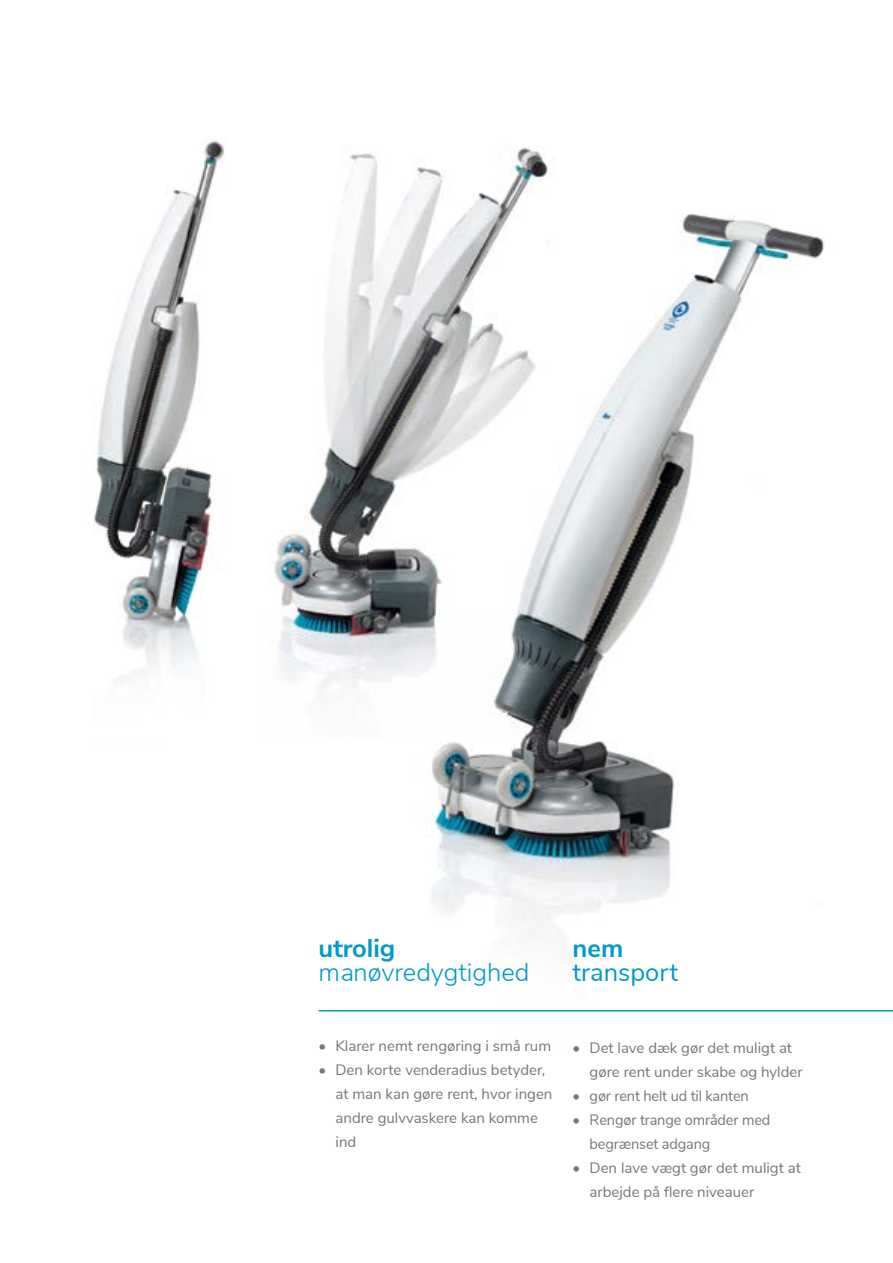
<style>
.page{position:relative;width:893px;height:1263px;background:#fff}
.page>*{position:absolute;margin:0;border:0;box-sizing:border-box;transform-origin:0 0}
.t1{font:300 25.5px "Nunito Sans";color:#009bc9}
.t2{font:700 25.5px "Nunito Sans";color:#009bc9}
.t3{font:25.5px "Nunito Sans";color:#009bc9}
.t4{font:15px/24px "Nunito Sans";color:#767675}
</style>
<div class="page">
<hr style="left:319px;top:1010px;width:574px;height:1px;background:#009bc9">
<img style="left:351px;top:147px;width:197px;height:32px">
<img style="left:94px;top:140px;width:257px;height:558px">
<img style="left:344px;top:179px;width:544px;height:833px">
<img style="left:863px;top:291px;width:25px;height:155px">
<h1 class="t2" style="left:319px;top:929px;width:78px">utrolig</h1>
<h1 class="t1" style="left:319px;top:954px;width:212px">manøvredygtighed</h1>
<h1 class="t2" style="left:573px;top:929px;width:52px">nem</h1>
<h1 class="t3" style="left:573px;top:953px;width:107px">transport</h1>
<p class="t4" style="left:319px;top:1032px;width:234px">• Klarer nemt rengøring i små rum</p>
<p class="t4" style="left:336px;top:1056px;width:218px;text-indent:-17px">• Den korte venderadius betyder, at man kan gøre rent, hvor ingen andre gulvvaskere kan komme ind</p>
<p class="t4" style="left:590px;top:1035px;width:215px;text-indent:-17px">• Det lave dæk gør det muligt at gøre rent under skabe og hylder</p>
<p class="t4" style="left:573px;top:1083px;width:178px">• gør rent helt ud til kanten</p>
<p class="t4" style="left:590px;top:1107px;width:182px;text-indent:-17px">• Rengør trange områder med begrænset adgang</p>
<p class="t4" style="left:590px;top:1155px;width:213px;text-indent:-17px">• Den lave vægt gør det muligt at arbejde på flere niveauer</p>
</div>
